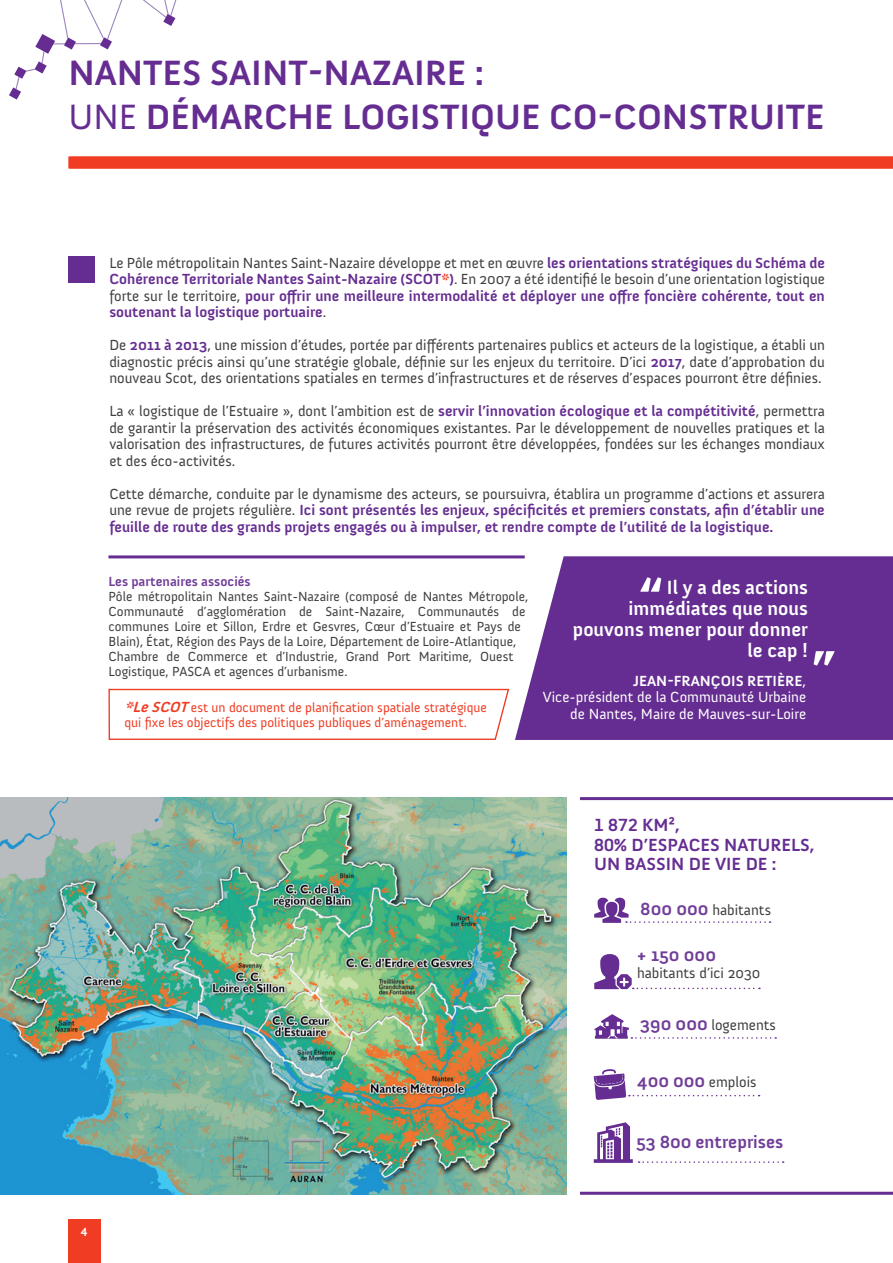
<style>
.page{position:relative;width:893px;height:1263px;background:#fff}
.page>*{position:absolute;margin:0;border:0;box-sizing:border-box;transform-origin:0 0}
.t1{font:700 59.25px "Anivers";color:#fff}
.t2{font:700 36px "Anivers";color:#652d91}
.t3{font:700 19.5px/21px "Anivers";color:#fff;text-align:right}
.t4{font:700 18px/19.5px "Anivers";color:#652d91}
.t5{font:700 18px "Anivers";color:#703e98}
.t6{font:15px/16.5px "Anivers";color:#3e3e3f;text-align:justify}
.t7{font:700 15px/16.5px "Anivers";color:#652d91;text-align:justify}
.t8{font:15px "Anivers";color:#fff}
.t9{font:700 15px "Anivers";color:#fff}
.t10{font:italic 700 15px "Anivers";color:#ef3c22}
.t11{font:13.5px/15px "Anivers";color:#3e3e3f}
.t12{font:13.5px/15px "Anivers";color:#ef3c22}
.t13{font:700 13.5px "Anivers";color:#703e98}
.t14{font:700 12px "Anivers";color:#fff}
.s1{font-weight:400}
.s2{font-weight:400;color:#3e3e3f}
.s3{color:#ef3c22}
.s4{font-weight:700;color:#652d91}
.s5{font-weight:700;font-size:18px;color:#703e98}
</style>
<div class="page">
<img style="left:0;top:797px;width:567px;height:398px">
<div style="left:68px;top:256px;width:27px;height:27px;background:#652d91"></div>
<svg style="left:9px;top:0;width:113px;height:100px"></svg>
<svg style="left:143px;top:0;width:33px;height:26px"></svg>
<div style="left:69px;top:157px;width:824px;height:12px;background:#ef3c22"></div>
<svg style="left:515px;top:556px;width:378px;height:184px;background:#6f3a98"></svg>
<hr style="left:108px;top:555px;width:417px;height:3px;background:#652d91">
<hr style="left:580px;top:797px;width:313px;height:3px;background:#652d91">
<hr style="left:580px;top:1192px;width:313px;height:3px;background:#652d91">
<svg style="left:594px;top:898px;width:177px;height:25px"></svg>
<svg style="left:594px;top:1069px;width:166px;height:31px"></svg>
<svg style="left:594px;top:954px;width:166px;height:35px"></svg>
<svg style="left:108px;top:688px;width:402px;height:52px"></svg>
<svg style="left:594px;top:1014px;width:182px;height:25px"></svg>
<div style="left:68px;top:1220px;width:32px;height:43px;background:#ef3c22"></div>
<svg style="left:594px;top:1122px;width:39px;height:41px"></svg>
<svg style="left:639px;top:1161px;width:145px;height:2px"></svg>
<h2 class="t2" style="left:68px;top:54px;width:95px">NANTES</h2>
<h2 class="t2" style="left:210px;top:54px;width:161px">SAI NT-NAZAIRE</h2>
<h2 class="t2" style="left:475px;top:54px;width:11px">:</h2>
<h2 class="t2" style="left:68px;top:97px;width:102px"><span class="s1">UNE</span> DÉMARCHE</h2>
<h2 class="t2" style="left:342px;top:97px;width:21px">LOGISTIQUE</h2>
<h2 class="t2" style="left:549px;top:97px;width:160px">CO-CONSTRUITE</h2>
<p class="t7" style="left:109px;top:255px;width:717px"><span class="s2">Le Pôle métropolitain Nantes Saint-Nazaire développe et met en œuvre</span> les orientations stratégiques du Schéma de<br>Cohérence Territoriale Nantes Saint-Nazaire (SCOT</p>
<p class="t7" style="left:109px;top:271px;width:717px;text-indent:332px"><span class="s3">*</span>)<span class="s2">. En 2007 a été identifié le besoin d’une orientation logistique forte sur le territoire,</span> pour offrir une meilleure intermodalité et déployer une offre foncière cohérente, tout en soutenant la logistique portuaire<span class="s2">.</span></p>
<p class="t6" style="left:109px;top:337px;width:717px">De <span class="s4">2011 à 2013</span>, une mission d’études, portée par différents partenaires publics et acteurs de la logistique, a établi un diagnostic précis ainsi qu’une stratégie globale, définie sur les enjeux du territoire. D’ici <span class="s4">2017</span>, date d’approbation du nouveau Scot, des orientations spatiales en termes d’infrastructures et de réserves d’espaces pourront être définies.</p>
<p class="t6" style="left:109px;top:403px;width:717px">La « logistique de l’Estuaire », dont l’ambition est de <span class="s4">servir l’innovation écologique et la compétitivité</span>, permettra de garantir la préservation des activités économiques existantes. Par le développement de nouvelles pratiques et la valorisation des infrastructures, de futures activités pourront être développées, fondées sur les échanges mondiaux et des éco-activités.</p>
<p class="t7" style="left:109px;top:486px;width:717px"><span class="s2">Cette démarche, conduite par le dynamisme des acteurs, se poursuivra, établira un programme d’actions et assurera une revue de projets régulière.</span> I ci sont présentés les enjeux, spécificités et premiers constats, afin d’établir une feuille de route des grands projets engagés ou à impulser, et rendre compte de l’utilité de la logistique.</p>
<p class="t13" style="left:108px;top:574px;width:144px">Les partenaires associés</p>
<p class="t11" style="left:108px;top:589px;width:422px">Pôle métropolitain Nantes Saint-Nazaire (composé de Nantes Métropole, Communauté d’agglomération de Saint-Nazaire, Communautés de communes Loire et Sillon, Erdre et Gesvres, Cœur d’Estuaire et Pays de B lain), État, Région des Pays de la Loire, Département de Loire-Atlantique, Chambre de Commerce et d’Industrie, Grand Port Maritime, Ouest Logistique, PASCA et agences d’urbanisme.</p>
<h3 class="t3" style="left:573px;top:578px;width:237px">I l y a des actions immédiates que nous pouvons mener pour donner le cap !</h3>
<h1 class="t1" style="left:638px;top:565px;width:27px">“</h1>
<h1 class="t1" style="left:811px;top:639px;width:26px">”</h1>
<p class="t9" style="left:633px;top:672px;width:175px">Jean -Fran çois Retière<span class="s1">,</span></p>
<p class="t10" style="left:124px;top:699px;width:38px">*LeSCOT</p>
<p class="t12" style="left:124px;top:700px;width:364px;text-indent:67px">est un document de planification spatiale stratégique qui fixe les objectifs des politiques publiques d’aménagement.</p>
<p class="t14" style="left:81px;top:1226px;width:8px">4</p>
<p class="t8" style="left:543px;top:689px;width:265px">Vice-président de la Communauté Urbaine</p>
<p class="t8" style="left:570px;top:705px;width:237px">de Nantes, Maire de Mauves-sur-Loire</p>
<p class="t4" style="left:594px;top:815px;width:222px">1 872 km²,<br>80% d’espaces naturels,<br>Un bassin de vie de :</p>
<p class="t6" style="left:640px;top:902px;width:132px"><span class="s5">800 000</span> habitants</p>
<p class="t5" style="left:637px;top:945px;width:81px">+ 150 000</p>
<p class="t6" style="left:637px;top:964px;width:125px">habitants d’ici 2030</p>
<p class="t6" style="left:640px;top:1017px;width:137px"><span class="s5">390 000</span> logements</p>
<p class="t6" style="left:637px;top:1074px;width:121px"><span class="s5">400 000</span> emplois</p>
<p class="t5" style="left:636px;top:1132px;width:148px">53 800 entreprises</p>
</div>
